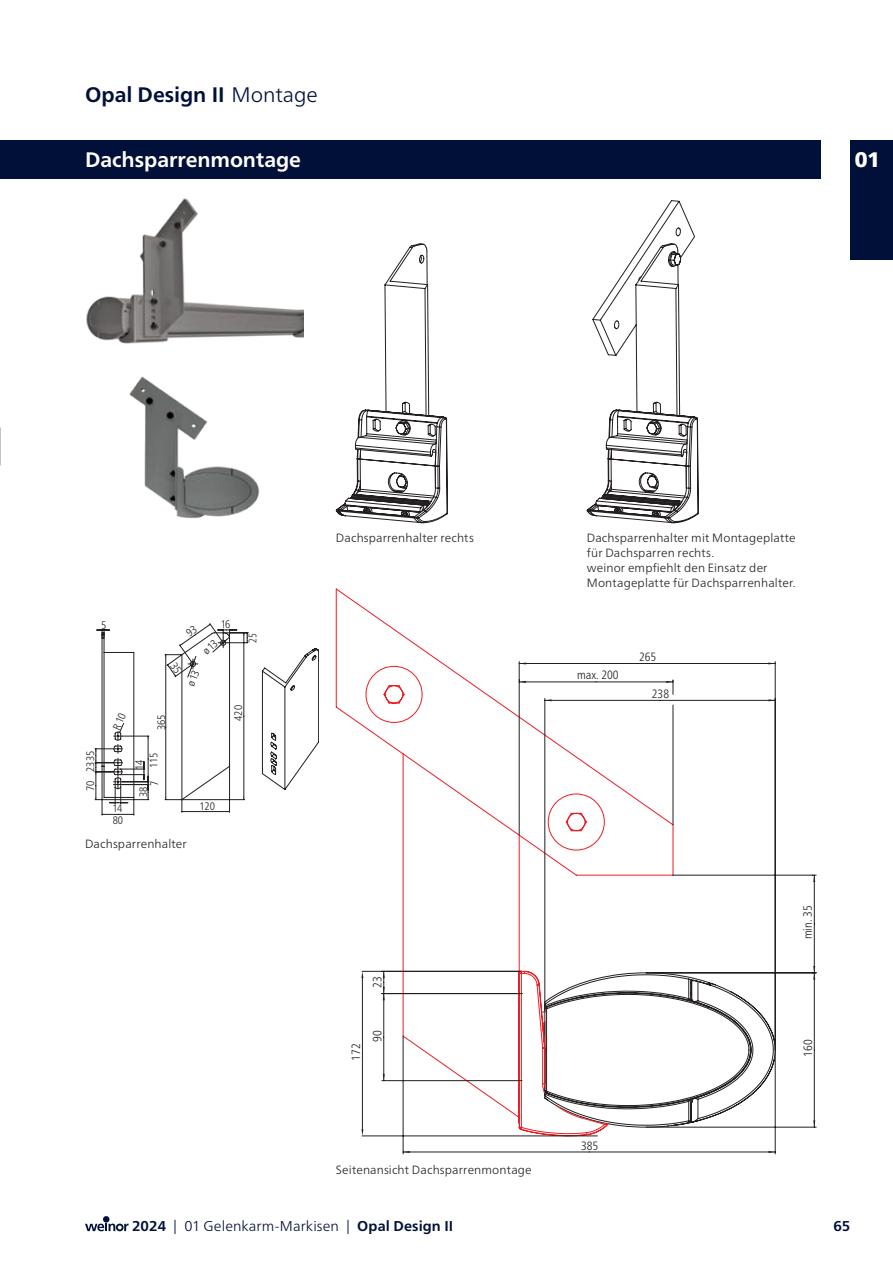
<style>
.page{position:relative;width:893px;height:1263px;background:#fff}
.page>*{position:absolute;margin:0;border:0;box-sizing:border-box;transform-origin:0 0}
.t1{font:700 21px "Frutiger Neue LTW1 G";color:#001039}
.t2{font:700 21px "Frutiger Neue LTW1 G";color:#fff}
.t3{font:900 21px "Frutiger Neue LTW1 G";color:#fff}
.t4{font:300 14.25px "Frutiger Neue LTW1 G";letter-spacing:.005em;color:#001039}
.t5{font:700 14.25px "Frutiger Neue LTW1 G";color:#001039}
.t6{font:300 12px/14.9px "Frutiger Neue LTW1 G";letter-spacing:.01em;color:#231f20}
.t7{font:300 condensed 12px "Frutiger Neue LTW1 G";color:#231f20}
.t8{font:300 condensed 10.95px "Frutiger Neue LTW1 G";color:#231f20}
.t9{font:300 condensed 10.95px "Frutiger Neue LTW1 G";color:#231f20;scale:.9 1}
.s1{font-weight:300}
.s2{font-weight:700}
</style>
<div class="page">
<div style="left:0;top:140px;width:821px;height:39px;background:#001039"></div>
<svg style="left:336px;top:589px;width:338px;height:548px"></svg>
<hr style="left:519px;top:682px;width:1px;height:153px;background:#231f20">
<hr style="left:673px;top:705px;width:1px;height:120px;background:#231f20">
<hr style="left:519px;top:682px;width:77px;height:1px;background:#231f20">
<hr style="left:596px;top:682px;width:77px;height:1px;background:#231f20">
<hr style="left:646px;top:1127px;width:170px;height:1px;background:#231f20">
<hr style="left:814px;top:973px;width:1px;height:77px;background:#231f20">
<hr style="left:814px;top:1050px;width:1px;height:77px;background:#231f20">
<hr style="left:545px;top:698px;width:1px;height:310px;background:#231f20">
<hr style="left:545px;top:700px;width:115px;height:1px;background:#231f20">
<hr style="left:660px;top:700px;width:115px;height:1px;background:#231f20">
<hr style="left:403px;top:1036px;width:1px;height:118px;background:#231f20">
<hr style="left:775px;top:1050px;width:1px;height:104px;background:#231f20">
<hr style="left:403px;top:1152px;width:186px;height:1px;background:#231f20">
<hr style="left:589px;top:1152px;width:186px;height:1px;background:#231f20">
<hr style="left:673px;top:875px;width:140px;height:1px;background:#231f20">
<hr style="left:646px;top:972px;width:167px;height:1px;background:#231f20">
<hr style="left:814px;top:875px;width:1px;height:49px;background:#231f20">
<hr style="left:814px;top:924px;width:1px;height:49px;background:#231f20">
<hr style="left:775px;top:661px;width:1px;height:389px;background:#231f20">
<hr style="left:519px;top:663px;width:128px;height:1px;background:#231f20">
<hr style="left:647px;top:663px;width:128px;height:1px;background:#231f20">
<hr style="left:382px;top:993px;width:140px;height:1px;background:#231f20">
<hr style="left:382px;top:1080px;width:140px;height:1px;background:#231f20">
<hr style="left:383px;top:993px;width:1px;height:44px;background:#231f20">
<hr style="left:383px;top:1037px;width:1px;height:44px;background:#231f20">
<hr style="left:362px;top:971px;width:158px;height:1px;background:#231f20">
<hr style="left:362px;top:1136px;width:235px;height:1px;background:#231f20">
<hr style="left:362px;top:978px;width:1px;height:151px;background:#231f20">
<svg style="left:544px;top:972px;width:232px;height:156px"></svg>
<svg style="left:666px;top:680px;width:8px;height:14px"></svg>
<svg style="left:404px;top:1151px;width:6px;height:2px"></svg>
<svg style="left:768px;top:1151px;width:7px;height:2px"></svg>
<svg style="left:813px;top:875px;width:3px;height:7px"></svg>
<svg style="left:813px;top:966px;width:3px;height:13px"></svg>
<svg style="left:519px;top:661px;width:7px;height:22px"></svg>
<svg style="left:383px;top:972px;width:2px;height:28px"></svg>
<svg style="left:361px;top:971px;width:2px;height:7px"></svg>
<svg style="left:361px;top:1129px;width:2px;height:7px"></svg>
<svg style="left:336px;top:244px;width:112px;height:279px"></svg>
<svg style="left:587px;top:200px;width:112px;height:323px"></svg>
<img style="left:129px;top:376px;width:131px;height:143px">
<img style="left:86px;top:198px;width:217px;height:146px">
<svg style="left:85px;top:1216px;width:44px;height:15px"></svg>
<div style="left:850px;top:140px;width:43px;height:119px;background:#001039"></div>
<svg style="left:95px;top:623px;width:224px;height:193px"></svg>
<h1 class="t1" style="left:85px;top:82px;width:234px">Opal Design II <span class="s1">Montage</span></h1>
<h1 class="t2" style="left:85px;top:147px;width:217px">Dachsparrenmontage</h1>
<h1 class="t3" style="left:855px;top:144px;width:27px">01</h1>
<p class="t8" style="left:101px;top:618px;width:7px">5</p>
<p class="t8" style="left:221px;top:618px;width:11px">16</p>
<p class="t9" style="left:246px;top:643px;width:12px;rotate:-90deg">25</p>
<p class="t8" style="left:84px;top:791px;width:42px;rotate:-90deg">70 2335</p>
<p class="t8" style="left:112px;top:802px;width:12px">14</p>
<p class="t8" style="left:113px;top:813px;width:12px">80</p>
<p class="t8" style="left:155px;top:730px;width:17px;rotate:-90deg">365</p>
<p class="t8" style="left:147px;top:786px;width:34px;rotate:-90deg">7 115</p>
<p class="t8" style="left:133px;top:770px;width:12px;rotate:-90deg">14</p>
<p class="t8" style="left:137px;top:797px;width:12px;rotate:-90deg">38</p>
<p class="t6" style="left:85px;top:837px;width:103px">Dachsparrenhalter</p>
<p class="t8" style="left:200px;top:800px;width:17px">120</p>
<p class="t8" style="left:232px;top:721px;width:17px;rotate:-90deg">420</p>
<p class="t6" style="left:336px;top:530px;width:139px">Dachsparrenhalter rechts</p>
<p class="t6" style="left:587px;top:530px;width:210px">Dachsparrenhalter mit Montageplatte für Dachsparren rechts.<br>weinor empfiehlt den Einsatz der Montageplatte für Dachsparrenhalter.</p>
<p class="t7" style="left:577px;top:668px;width:43px">max. 200</p>
<p class="t7" style="left:639px;top:650px;width:19px">265</p>
<p class="t7" style="left:652px;top:687px;width:19px">238</p>
<p class="t7" style="left:370px;top:988px;width:13px;rotate:-90deg">23</p>
<p class="t7" style="left:349px;top:1061px;width:19px;rotate:-90deg">172</p>
<p class="t7" style="left:370px;top:1042px;width:13px;rotate:-90deg">90</p>
<p class="t6" style="left:336px;top:1162px;width:197px">Seitenansicht Dachsparrenmontage</p>
<p class="t7" style="left:581px;top:1139px;width:19px">385</p>
<p class="t7" style="left:800px;top:939px;width:35px;rotate:-90deg">min. 35</p>
<p class="t7" style="left:801px;top:1057px;width:19px;rotate:-90deg">160</p>
<p class="t4" style="left:132px;top:1217px;width:323px"><span class="s2">2024</span> | 01 Gelenkarm-Markisen | <span class="s2">Opal Design II</span></p>
<p class="t5" style="left:833px;top:1218px;width:18px">65</p>
</div>
